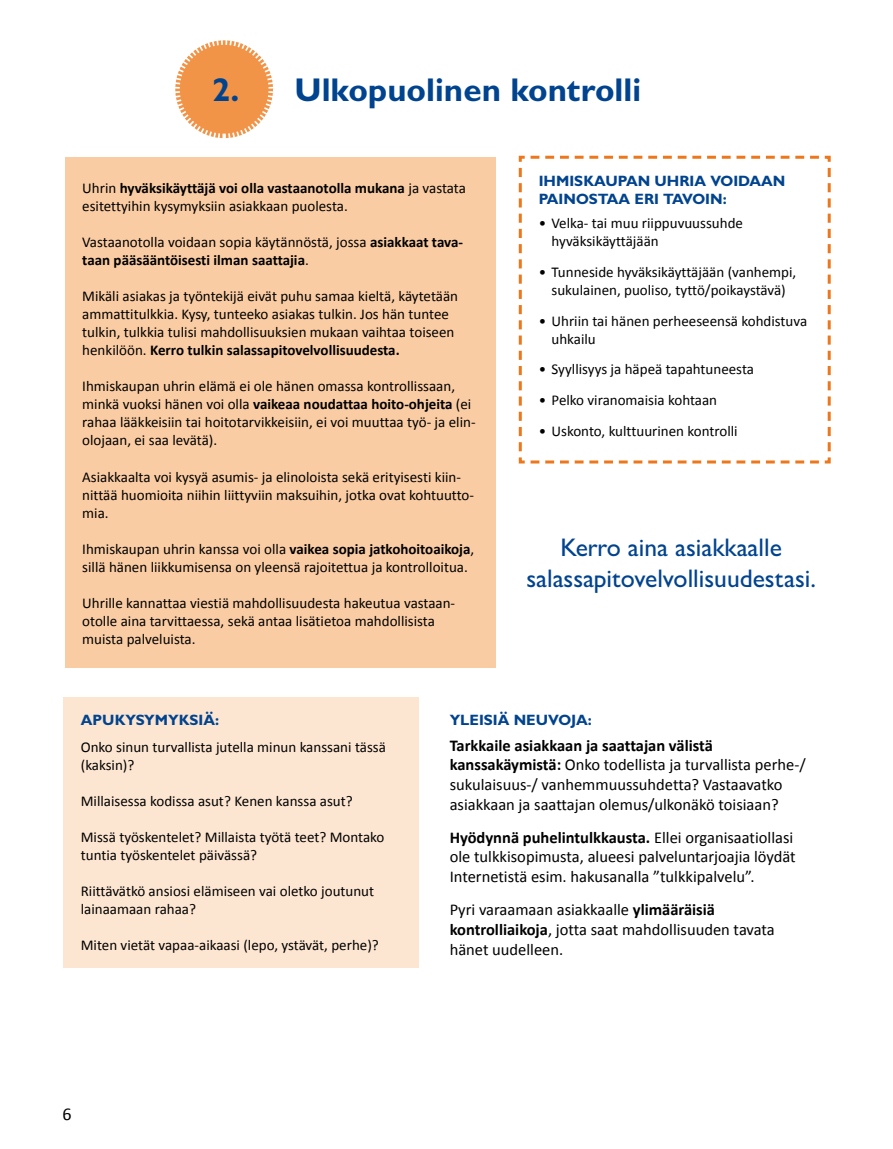
<style>
.page{position:relative;width:893px;height:1149px;background:#fff}
.page>*{position:absolute;margin:0;border:0;box-sizing:border-box;transform-origin:0 0}
.t1{font:700 33px "Gill Sans MT Std";color:#00438f}
.nosto{font:500 25.5px/30.6px "Gill Sans MT Std";color:#00438f;text-align:center}
.t2{font:18px "Calibri";color:#000}
.leipis_big_11__no_gr{font:16.5px/19.8px "Calibri";color:#000}
.leipis{font:15px/18px "Calibri";color:#000}
.bullet_list{font:15px/18px "Calibri";color:#000}
.leipis-2{font:700 15px/18px "Calibri";color:#000}
.H3_väliotsikko{font:700 15px/18px "Gill Sans MT Std";color:#00438f}
.s1{font-weight:700}
.s2{font-weight:400}
</style>
<div class="page">
<svg style="left:175px;top:40px;width:98px;height:99px"></svg>
<div style="left:65px;top:157px;width:431px;height:510px;background:#facca3"></div>
<svg style="left:518px;top:155px;width:313px;height:309px"></svg>
<div style="left:64px;top:697px;width:355px;height:270px;background:#fde6d1"></div>
<h2 class="t1" style="left:212px;top:69px;width:430px">2. Ulkopuolinen kontrolli</h2>
<p class="leipis" style="left:82px;top:178px;width:385px">Uhrin <span class="s1">hyväksikäyttäjä voi olla vastaanotolla mukana</span> ja vastata esitettyihin kysymyksiin asiakkaan puolesta.</p>
<p class="leipis-2" style="left:82px;top:232px;width:382px"><span class="s2">Vastaanotolla voidaan sopia käytännöstä, jossa</span> asiakkaat tava&shy;taan pääsääntöisesti ilman saattajia<span class="s2">.</span></p>
<p class="leipis" style="left:82px;top:286px;width:377px">Mikäli asiakas ja työntekijä eivät puhu samaa kieltä, käytetään ammattitulkkia. Kysy, tunteeko asiakas tulkin. Jos hän tuntee tulkin, tulkkia tulisi mahdollisuuksien mukaan vaihtaa toiseen henkilöön. <span class="s1">Kerro tulkin salassapitovelvollisuudesta.</span></p>
<p class="leipis" style="left:82px;top:376px;width:395px">Ihmiskaupan uhrin elämä ei ole hänen omassa kontrollissaan, minkä vuoksi hänen voi olla <span class="s1">vaikeaa noudattaa hoito-ohjeita</span> (ei rahaa lääkkeisiin tai hoitotarvikkeisiin, ei voi muuttaa työ- ja elin&shy;olojaan, ei saa levätä).</p>
<p class="leipis" style="left:82px;top:466px;width:393px">Asiakkaalta voi kysyä asumis- ja elinoloista sekä erityisesti kiin&shy;nittää huomioita niihin liittyviin maksuihin, jotka ovat kohtuutto&shy;mia.</p>
<p class="leipis" style="left:82px;top:538px;width:393px">Ihmiskaupan uhrin kanssa voi olla <span class="s1">vaikea sopia jatkohoitoaikoja</span>, sillä hänen liikkumisensa on yleensä rajoitettua ja kontrolloitua.</p>
<p class="leipis" style="left:82px;top:592px;width:374px">Uhrille kannattaa viestiä mahdollisuudesta hakeutua vastaan&shy;otolle aina tarvittaessa, sekä antaa lisätietoa mahdollisista muista palveluista.</p>
<p class="H3_väliotsikko" style="left:539px;top:171px;width:248px">IHMISKAUPAN UHRIA VOIDAAN<br>PAINOSTAA ERI TAVOIN:</p>
<p class="bullet_list" style="left:552px;top:213px;width:193px;text-indent:-13px">• Velka- tai muu riippuvuussuhde hyväksikäyttäjään</p>
<p class="bullet_list" style="left:539px;top:262px;width:259px;text-align:center">• Tunneside hyväksikäyttäjään (vanhempi, sukulainen, puoliso, tyttö/poikaystävä)</p>
<p class="bullet_list" style="left:552px;top:311px;width:257px;text-indent:-13px">• Uhriin tai hänen perheeseensä kohdistuva uhkailu</p>
<p class="bullet_list" style="left:539px;top:359px;width:217px">• Syyllisyys ja häpeä tapahtuneesta</p>
<p class="bullet_list" style="left:539px;top:390px;width:180px">• Pelko viranomaisia kohtaan</p>
<p class="bullet_list" style="left:539px;top:421px;width:200px">• Uskonto, kulttuurinen kontrolli</p>
<p class="nosto" style="left:526px;top:531px;width:291px">Kerro aina asiakkaalle salassapitovelvollisuudestasi.</p>
<p class="H3_väliotsikko" style="left:81px;top:710px;width:140px">APUKYSYMYKSIÄ:</p>
<p class="leipis" style="left:81px;top:736px;width:307px">Onko sinun turvallista jutella minun kanssani tässä (kaksin)?</p>
<p class="leipis" style="left:81px;top:790px;width:273px">Millaisessa kodissa asut? Kenen kanssa asut?</p>
<p class="leipis" style="left:81px;top:826px;width:305px">Missä työskentelet? Millaista työtä teet? Montako tuntia työskentelet päivässä?</p>
<p class="leipis" style="left:81px;top:880px;width:295px">Riittävätkö ansiosi elämiseen vai oletko joutunut lainaamaan rahaa?</p>
<p class="leipis" style="left:81px;top:934px;width:300px">Miten vietät vapaa-aikaasi (lepo, ystävät, perhe)?</p>
<p class="H3_väliotsikko" style="left:450px;top:710px;width:144px">YLEISIÄ NEUVOJA:</p>
<p class="leipis_big_11__no_gr" style="left:450px;top:734px;width:358px"><span class="s1">Tarkkaile asiakkaan ja saattajan välistä kanssakäymistä:</span> Onko todellista ja turvallista perhe-/ sukulaisuus-/ vanhemmuussuhdetta? Vastaavatko asiakkaan ja saattajan olemus/ulkonäkö toisiaan?</p>
<p class="leipis_big_11__no_gr" style="left:450px;top:826px;width:348px"><span class="s1">Hyödynnä puhelintulkkausta.</span> Ellei organisaatiollasi ole tulkkisopimusta, alueesi palveluntarjoajia löydät<br>Internetistä esim. hakusanalla ”tulkkipalvelu”.</p>
<p class="leipis_big_11__no_gr" style="left:450px;top:898px;width:327px">Pyri varaamaan asiakkaalle <span class="s1">ylimääräisiä kontrolliaikoja</span>, jotta saat mahdollisuuden tavata hänet uudelleen.</p>
<p class="t2" style="left:62px;top:1102px;width:11px">6</p>
</div>
